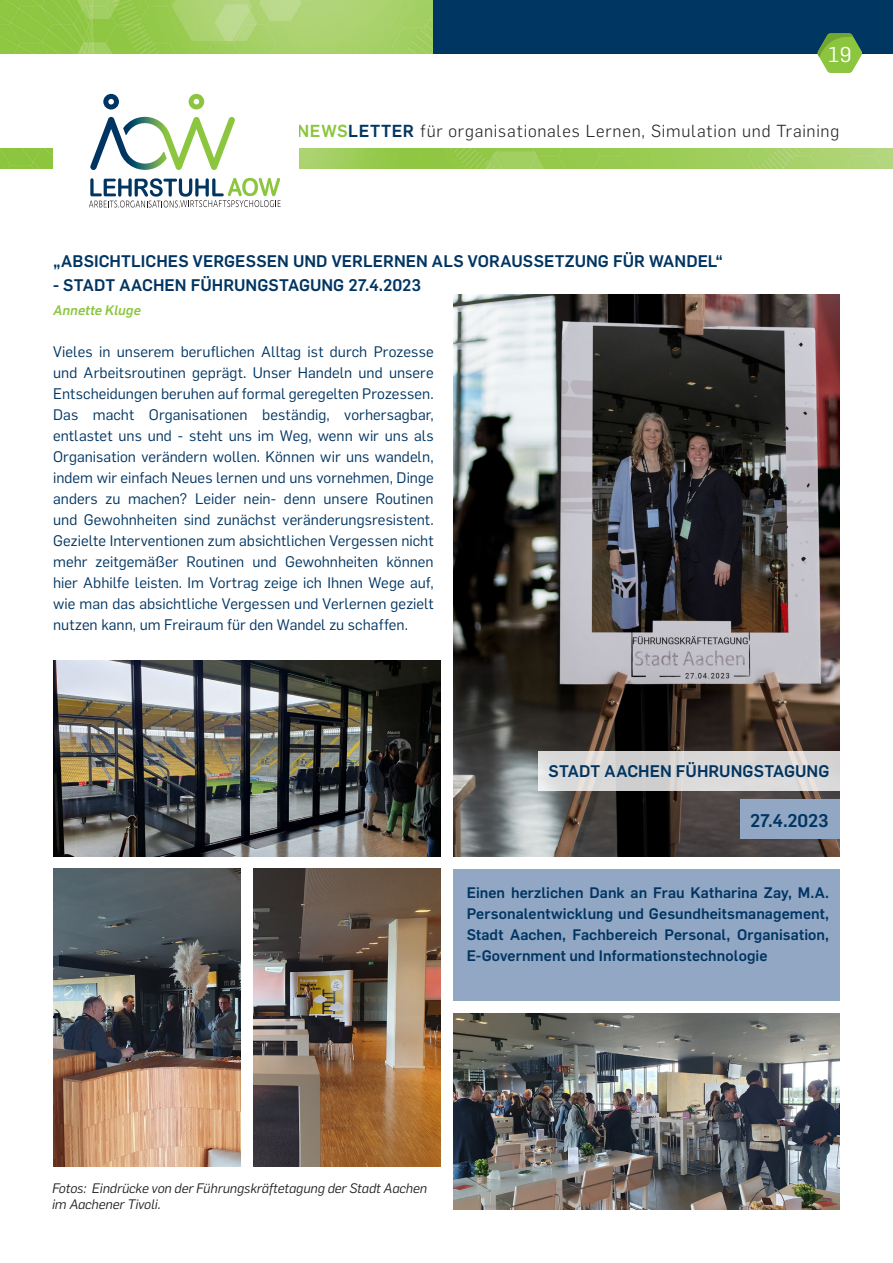
<style>
.page{position:relative;width:893px;height:1263px;background:#fff}
.page>*{position:absolute;margin:0;border:0;box-sizing:border-box;transform-origin:0 0}
.t1{font:21px "Rub Flama";color:#fff}
.t2{font:700 18px "Rub Flama";letter-spacing:.01em;color:#003562}
.t3{font:300 17.1px "Rub Flama";letter-spacing:.045em;color:#231f20}
.t4{font:700 16.5px "Rub Flama";color:#003562}
.t5{font:15px/21px "Rub Flama";color:#003562;text-align:justify}
.t6{font:700 15px/21px "Rub Flama";letter-spacing:.005em;color:#003562;text-align:justify}
.t7{font:italic 13.5px "Rub Flama";letter-spacing:-.005em;color:#231f20}
.t8{font:italic 700 13.5px "Rub Flama";letter-spacing:.01em;color:#8bc63e}
.s1{font-weight:700;color:#8bc63e}
.s2{font-weight:700;color:#003762}
</style>
<div class="page">
<img style="left:0;top:148px;width:893px;height:21px">
<img style="left:0;top:0;width:434px;height:53px">
<div style="left:53px;top:91px;width:245px;height:126px;background:#fff"></div>
<svg style="left:89px;top:178px;width:192px;height:29px"></svg>
<svg style="left:90px;top:94px;width:145px;height:76px"></svg>
<div style="left:434px;top:0;width:459px;height:53px;background:#003762"></div>
<svg style="left:817px;top:33px;width:45px;height:40px"></svg>
<img style="left:253px;top:869px;width:187px;height:297px">
<img style="left:53px;top:660px;width:387px;height:196px">
<img style="left:453px;top:1013px;width:386px;height:196px">
<img style="left:53px;top:869px;width:187px;height:297px">
<img style="left:453px;top:294px;width:387px;height:562px">
<svg style="left:538px;top:751px;width:302px;height:40px;background:#d9d7d6"></svg>
<div style="left:741px;top:799px;width:99px;height:40px;background:#92a7c4"></div>
<div style="left:453px;top:869px;width:387px;height:132px;background:#92a7c4"></div>
<p class="t1" style="left:828px;top:40px;width:25px">19</p>
<p class="t3" style="left:297px;top:119px;width:544px"><span class="s1">NEWS</span><span class="s2">LETTER</span> für organisationales Lernen, Simulation und Training</p>
<p class="t4" style="left:53px;top:249px;width:671px">„ABSICHTLICHES VERGESSEN UND VERLERNEN ALS VORAUSSETZUNG FÜR WANDEL“</p>
<p class="t4" style="left:53px;top:273px;width:369px">- STADT AACHEN FÜHRUNGSTAGUNG 27.4.2023</p>
<p class="t8" style="left:53px;top:300px;width:89px">Annette Kluge</p>
<p class="t5" style="left:53px;top:340px;width:382px">Vieles in unserem beruflichen Alltag ist durch Prozesse und Arbeitsroutinen geprägt. Unser Handeln und unsere Entscheidungen beruhen auf formal geregelten Prozessen.<br>Das macht Organisationen beständig, vorhersagbar, entlastet uns und - steht uns im Weg, wenn wir uns als Organisation verändern wollen. Können wir uns wandeln, indem wir einfach Neues lernen und uns vornehmen, Dinge anders zu machen? Leider nein- denn unsere Routinen und Gewohnheiten sind zunächst veränderungsresistent.<br>Gezielte Interventionen zum absichtlichen Vergessen nicht mehr zeitgemäßer Routinen und Gewohnheiten können hier Abhilfe leisten. Im Vortrag zeige ich Ihnen Wege auf, wie man das absichtliche Vergessen und Verlernen gezielt nutzen kann, um Freiraum für den Wandel zu schaffen.</p>
<p class="t4" style="left:548px;top:759px;width:282px">STADT AACHEN FÜHRUNGSTAGUNG</p>
<p class="t2" style="left:750px;top:807px;width:80px">27.4.2023</p>
<p class="t6" style="left:467px;top:881px;width:364px">Einen herzlichen Dank an Frau Katharina Zay, M.A.<br>Personalentwicklung und Gesundheitsmanagement, Stadt Aachen, Fachbereich Personal, Organisation, E-Government und Informationstechnologie</p>
<p class="t7" style="left:52px;top:1179px;width:377px">Fotos: Eindrücke von der Führungskräftetagung der Stadt Aachen</p>
<p class="t7" style="left:52px;top:1195px;width:110px">im Aachener Tivoli.</p>
</div>
